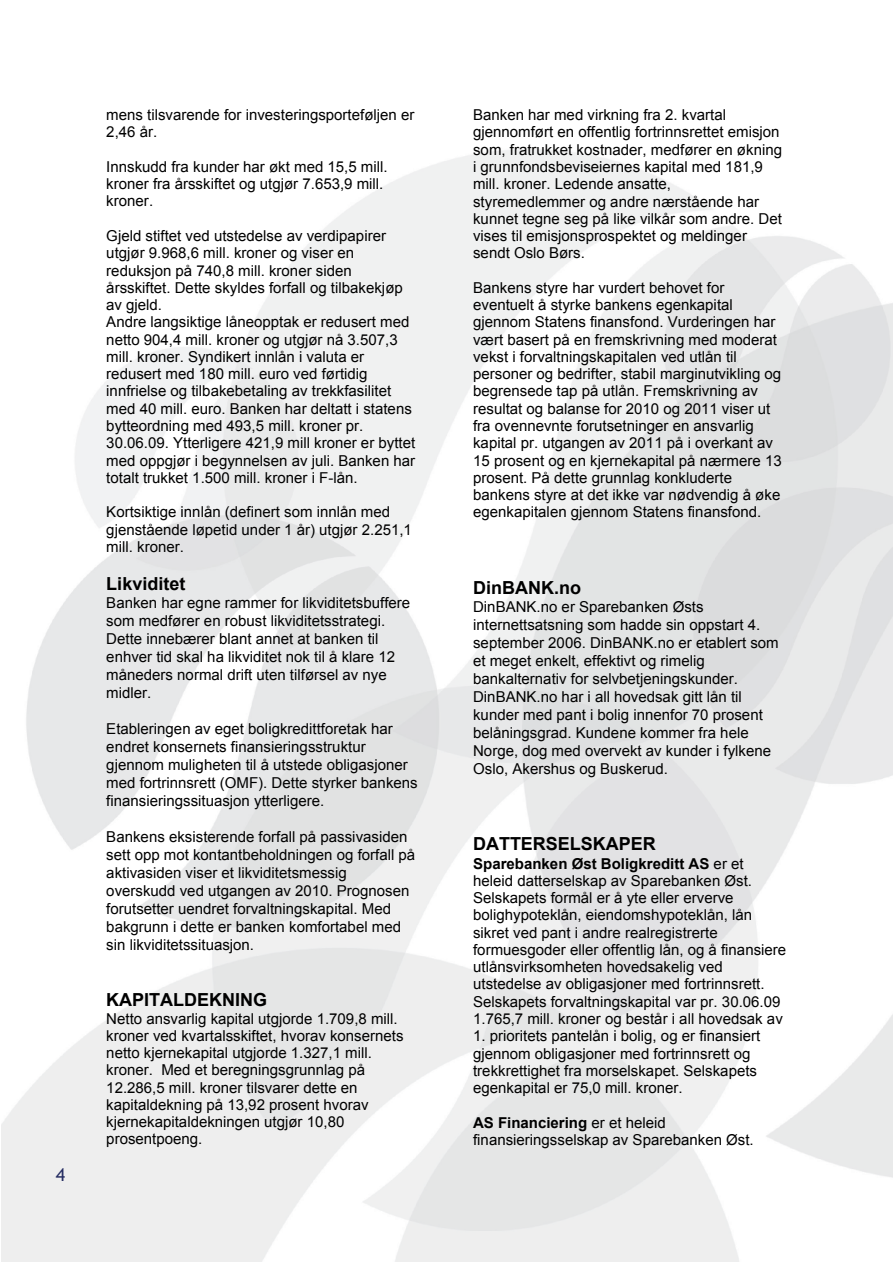
<style>
.page{position:relative;width:893px;height:1263px;background:#fff}
.page>*{position:absolute;margin:0;border:0;box-sizing:border-box;transform-origin:0 0}
.t1{font:700 18px "Arial";color:#000}
.t2{font:18px "Trebuchet MS";color:#242c61}
.t3{font:15px/17.2px "Arial";color:#000}
.s1{font-weight:700}
</style>
<div class="page">
<p class="t2" style="left:56px;top:1164px;width:11px">4</p>
<p class="t3" style="left:106px;top:106px;width:310px">mens tilsvarende for investeringsporteføljen er<br>2,46 år.</p>
<p class="t3" style="left:106px;top:158px;width:283px">Innskudd fra kunder har økt med 15,5 mill. kroner fra årsskiftet og utgjør 7.653,9 mill. kroner.</p>
<p class="t3" style="left:106px;top:227px;width:310px">Gjeld stiftet ved utstedelse av verdipapirer utgjør 9.968,6 mill. kroner og viser en reduksjon på 740,8 mill. kroner siden årsskiftet. Dette skyldes forfall og tilbakekjøp av gjeld.<br>Andre langsiktige låneopptak er redusert med netto 904,4 mill. kroner og utgjør nå 3.507,3 mill. kroner. Syndikert innlån i valuta er redusert med 180 mill. euro ved førtidig innfrielse og tilbakebetaling av trekkfasilitet med 40 mill. euro. Banken har deltatt i statens bytteordning med 493,5 mill. kroner pr.<br>30.06.09. Ytterligere 421,9 mill kroner er byttet med oppgjør i begynnelsen av juli. Banken har totalt trukket 1.500 mill. kroner i F-lån.</p>
<p class="t3" style="left:106px;top:504px;width:307px">Kortsiktige innlån (definert som innlån med gjenstående løpetid under 1 år) utgjør 2.251,1 mill. kroner.</p>
<p class="t1" style="left:106px;top:571px;width:81px">Likviditet</p>
<p class="t3" style="left:106px;top:594px;width:305px;line-height:18px">Banken har egne rammer for likviditetsbuffere som medfører en robust likviditetsstrategi.<br>Dette innebærer blant annet at banken til enhver tid skal ha likviditet nok til å klare 12 måneders normal drift uten tilførsel av nye midler.</p>
<p class="t3" style="left:106px;top:720px;width:313px;line-height:18px">Etableringen av eget boligkredittforetak har endret konsernets finansieringsstruktur gjennom muligheten til å utstede obligasjoner med fortrinnsrett (OMF). Dette styrker bankens finansieringssituasjon ytterligere.</p>
<p class="t3" style="left:106px;top:828px;width:310px;line-height:18px">Bankens eksisterende forfall på passivasiden sett opp mot kontantbeholdningen og forfall på aktivasiden viser et likviditetsmessig overskudd ved utgangen av 2010. Prognosen forutsetter uendret forvaltningskapital. Med bakgrunn i dette er banken komfortabel med sin likviditetssituasjon.</p>
<p class="t1" style="left:106px;top:987px;width:162px">KAPITALDEKNING</p>
<p class="t3" style="left:106px;top:1010px;width:299px">Netto ansvarlig kapital utgjorde 1.709,8 mill. kroner ved kvartalsskiftet, hvorav konsernets netto kjernekapital utgjorde 1.327,1 mill. kroner. Med et beregningsgrunnlag på 12.286,5 mill. kroner tilsvarer dette en kapitaldekning på 13,92 prosent hvorav kjernekapitaldekningen utgjør 10,80 prosentpoeng.</p>
<p class="t3" style="left:473px;top:106px;width:310px">Banken har med virkning fra 2. kvartal gjennomført en offentlig fortrinnsrettet emisjon som, fratrukket kostnader, medfører en økning i grunnfondsbeviseiernes kapital med 181,9 mill. kroner. Ledende ansatte, styremedlemmer og andre nærstående har kunnet tegne seg på like vilkår som andre. Det vises til emisjonsprospektet og meldinger sendt Oslo Børs.</p>
<p class="t3" style="left:473px;top:279px;width:310px">Bankens styre har vurdert behovet for eventuelt å styrke bankens egenkapital gjennom Statens finansfond. Vurderingen har vært basert på en fremskrivning med moderat vekst i forvaltningskapitalen ved utlån til personer og bedrifter, stabil marginutvikling og begrensede tap på utlån. Fremskrivning av resultat og balanse for 2010 og 2011 viser ut fra ovennevnte forutsetninger en ansvarlig kapital pr. utgangen av 2011 på i overkant av 15 prosent og en kjernekapital på nærmere 13 prosent. På dette grunnlag konkluderte bankens styre at det ikke var nødvendig å øke egenkapitalen gjennom Statens finansfond.</p>
<p class="t1" style="left:473px;top:575px;width:109px">DinBANK.no</p>
<p class="t3" style="left:473px;top:598px;width:307px;line-height:18px">DinBANK.no er Sparebanken Østs internettsatsning som hadde sin oppstart 4. september 2006. DinBANK.no er etablert som et meget enkelt, effektivt og rimelig bankalternativ for selvbetjeningskunder.<br>DinBANK.no har i all hovedsak gitt lån til kunder med pant i bolig innenfor 70 prosent belåningsgrad. Kundene kommer fra hele Norge, dog med overvekt av kunder i fylkene Oslo, Akershus og Buskerud.</p>
<p class="t1" style="left:473px;top:832px;width:184px">DATTERSELSKAPER</p>
<p class="t3" style="left:473px;top:855px;width:315px"><span class="s1">Sparebanken Øst Boligkreditt AS</span> er et heleid datterselskap av Sparebanken Øst.<br>Selskapets formål er å yte eller erverve bolighypoteklån, eiendomshypoteklån, lån sikret ved pant i andre realregistrerte formuesgoder eller offentlig lån, og å finansiere utlånsvirksomheten hovedsakelig ved utstedelse av obligasjoner med fortrinnsrett.<br>Selskapets forvaltningskapital var pr. 30.06.09<br>1.765,7 mill. kroner og består i all hovedsak av</p>
<p class="t3" style="left:473px;top:1027px;width:289px">1. prioritets pantelån i bolig, og er finansiert gjennom obligasjoner med fortrinnsrett og trekkrettighet fra morselskapet. Selskapets egenkapital er 75,0 mill. kroner.</p>
<p class="t3" style="left:473px;top:1114px;width:282px"><span class="s1">AS Financiering</span> er et heleid finansieringsselskap av Sparebanken Øst.</p>
</div>
